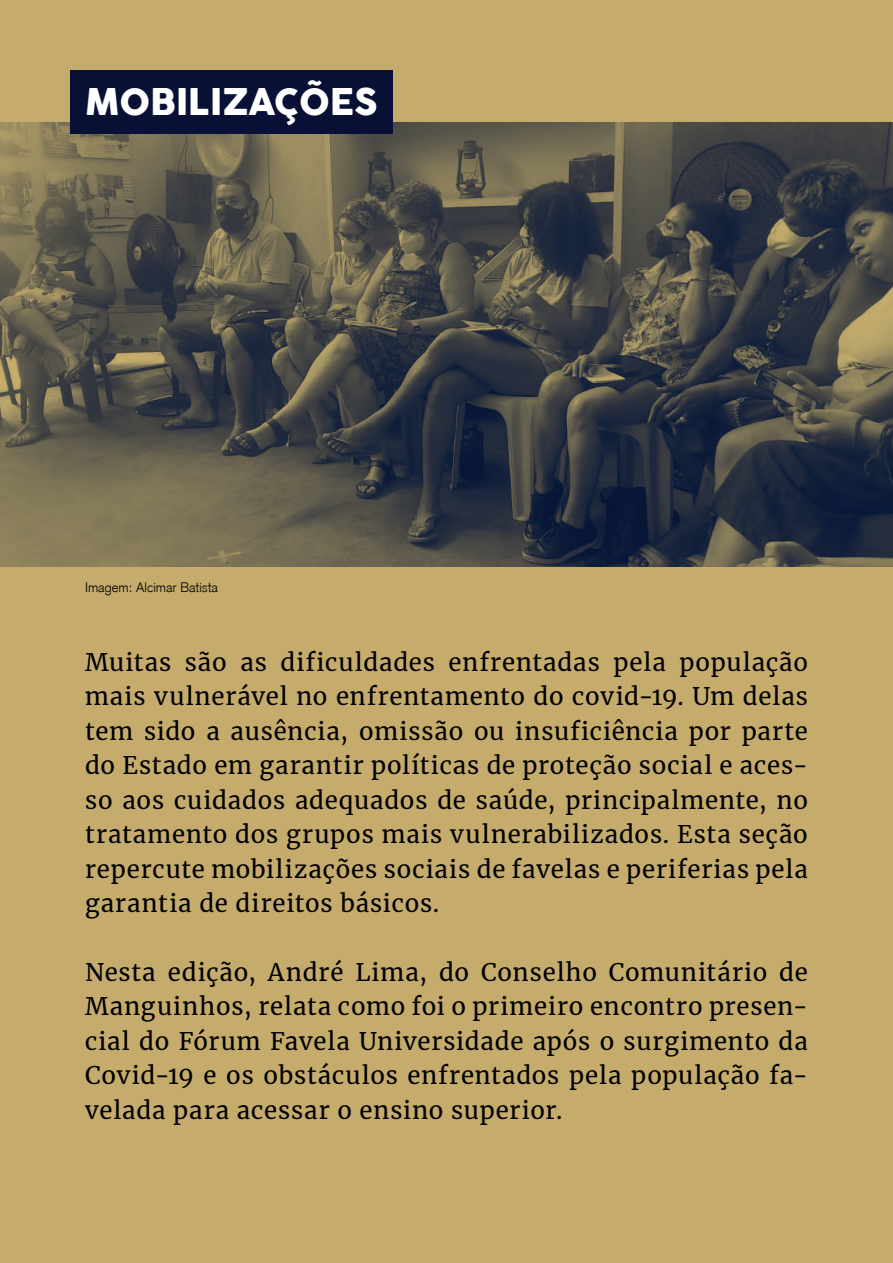
<style>
.page{position:relative;width:893px;height:1263px;background:#c5ac6d}
.page>*{position:absolute;margin:0;border:0;box-sizing:border-box;transform-origin:0 0}
.t1{font:36px "COCOGOOSE";color:#fff}
.t2{font:24px/34.5px "Merriweather";letter-spacing:.035em;color:#000;text-align:justify}
.t3{font:300 13.5px "Akzidenz Grotesk";color:#000}
</style>
<div class="page">
<img style="left:0;top:123px;width:893px;height:444px">
<div style="left:70px;top:71px;width:322px;height:63px;background:#081035"></div>
<h1 class="t1" style="left:85px;top:75px;width:294px">MOBILIZAÇÕES</h1>
<p class="t3" style="left:85px;top:579px;width:135px">Imagem: Alcimar Batista</p>
<p class="t2" style="left:85px;top:644px;width:724px">Muitas são as dificuldades enfrentadas pela população mais vulnerável no enfrentamento do covid-19. Um delas tem sido a ausência, omissão ou insuficiência por parte do Estado em garantir políticas de proteção social e aces&shy;so aos cuidados adequados de saúde, principalmente, no tratamento dos grupos mais vulnerabilizados. Esta seção repercute mobilizações sociais de favelas e periferias pela garantia de direitos básicos.</p>
<p class="t2" style="left:85px;top:954px;width:724px">Nesta edição, André Lima, do Conselho Comunitário de Manguinhos, relata como foi o primeiro encontro presen&shy;cial do Fórum Favela Universidade após o surgimento da Covid-19 e os obstáculos enfrentados pela população fa&shy;velada para acessar o ensino superior.</p>
</div>
